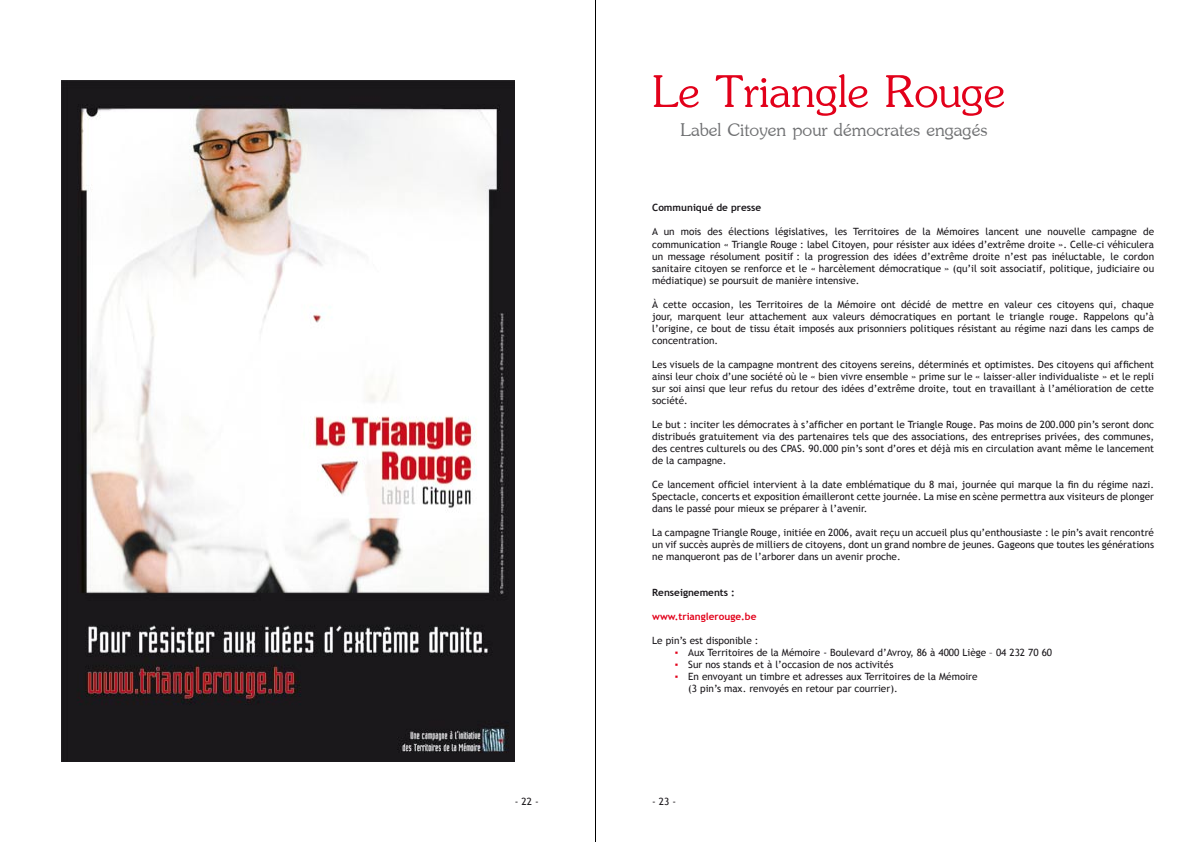
<style>
.page{position:relative;width:1191px;height:842px;background:#fff}
.page>*{position:absolute;margin:0;border:0;box-sizing:border-box;transform-origin:0 0}
.t1{font:70px "Jasmine UPC";color:#e2001a}
.t2{font:28.1px "Jasmine UPC";color:#707173}
.t3{font:10px/12px "Trebuchet MS";color:#1a171b;text-align:justify}
.t4{font:700 10px "Trebuchet MS";color:#1a171b}
.t5{font:700 10px "Trebuchet MS";color:#e2001a}
.t6{font:10px/12px "Trebuchet MS";color:#e2001a;text-align:justify}
</style>
<div class="page">
<hr style="left:595px;top:0;width:1px;height:842px;background:#000">
<img style="left:61px;top:81px;width:453px;height:680px">
<h1 class="t1" style="left:652px;top:43px;width:355px">Le Triangle Rouge</h1>
<h2 class="t2" style="left:680px;top:111px;width:308px">Label Citoyen pour démocrates engagés</h2>
<p class="t4" style="left:652px;top:202px;width:111px">Communiqué de presse</p>
<p class="t3" style="left:652px;top:226px;width:503px">A un mois des élections législatives, les Territoires de la Mémoires lancent une nouvelle campagne de communication « Triangle Rouge : label Citoyen, pour résister aux idées d’extrême droite ». Celle-ci véhiculera un message résolument positif : la progression des idées d’extrême droite n’est pas inéluctable, le cordon sanitaire citoyen se renforce et le « harcèlement démocratique » (qu’il soit associatif, politique, judiciaire ou médiatique) se poursuit de manière intensive.</p>
<p class="t3" style="left:652px;top:298px;width:503px">À cette occasion, les Territoires de la Mémoire ont décidé de mettre en valeur ces citoyens qui, chaque jour, marquent leur attachement aux valeurs démocratiques en portant le triangle rouge. Rappelons qu’à l’origine, ce bout de tissu était imposés aux prisonniers politiques résistant au régime nazi dans les camps de concentration.</p>
<p class="t3" style="left:652px;top:358px;width:503px">Les visuels de la campagne montrent des citoyens sereins, déterminés et optimistes. Des citoyens qui affichent ainsi leur choix d’une société où le « bien vivre ensemble » prime sur le « laisser-aller individualiste » et le repli sur soi ainsi que leur refus du retour des idées d’extrême droite, tout en travaillant à l’amélioration de cette société.</p>
<p class="t3" style="left:652px;top:418px;width:503px">Le but : inciter les démocrates à s’afficher en portant le Triangle Rouge. Pas moins de 200.000 pin’s seront donc distribués gratuitement via des partenaires tels que des associations, des entreprises privées, des communes, des centres culturels ou des CPAS. 90.000 pin’s sont d’ores et déjà mis en circulation avant même le lancement de la campagne.</p>
<p class="t3" style="left:652px;top:478px;width:503px">Ce lancement officiel intervient à la date emblématique du 8 mai, journée qui marque la fin du régime nazi.<br>Spectacle, concerts et exposition émailleront cette journée. La mise en scène permettra aux visiteurs de plonger dans le passé pour mieux se préparer à l’avenir.</p>
<p class="t3" style="left:652px;top:526px;width:503px">La campagne Triangle Rouge, initiée en 2006, avait reçu un accueil plus qu’enthousiaste : le pin’s avait rencontré un vif succès auprès de milliers de citoyens, dont un grand nombre de jeunes. Gageons que toutes les générations ne manqueront pas de l’arborer dans un avenir proche.</p>
<p class="t4" style="left:652px;top:586px;width:84px">Renseignements :</p>
<p class="t5" style="left:652px;top:610px;width:106px">www.trianglerouge.be</p>
<p class="t3" style="left:688px;top:634px;width:365px;text-align:left;text-indent:-36px">Le pin’s est disponible :<br>Aux Territoires de la Mémoire - Boulevard d’Avroy, 86 à 4000 Liège – 04 232 70 60<br>Sur nos stands et à l’occasion de nos activités<br>En envoyant un timbre et adresses aux Territoires de la Mémoire<br>(3 pin’s max. renvoyés en retour par courrier).</p>
<p class="t6" style="left:675px;top:646px;width:5px">▪ ▪ ▪</p>
<p class="t3" style="left:515px;top:796px;width:25px">- 22 -</p>
<p class="t3" style="left:652px;top:796px;width:25px">- 23 -</p>
</div>
